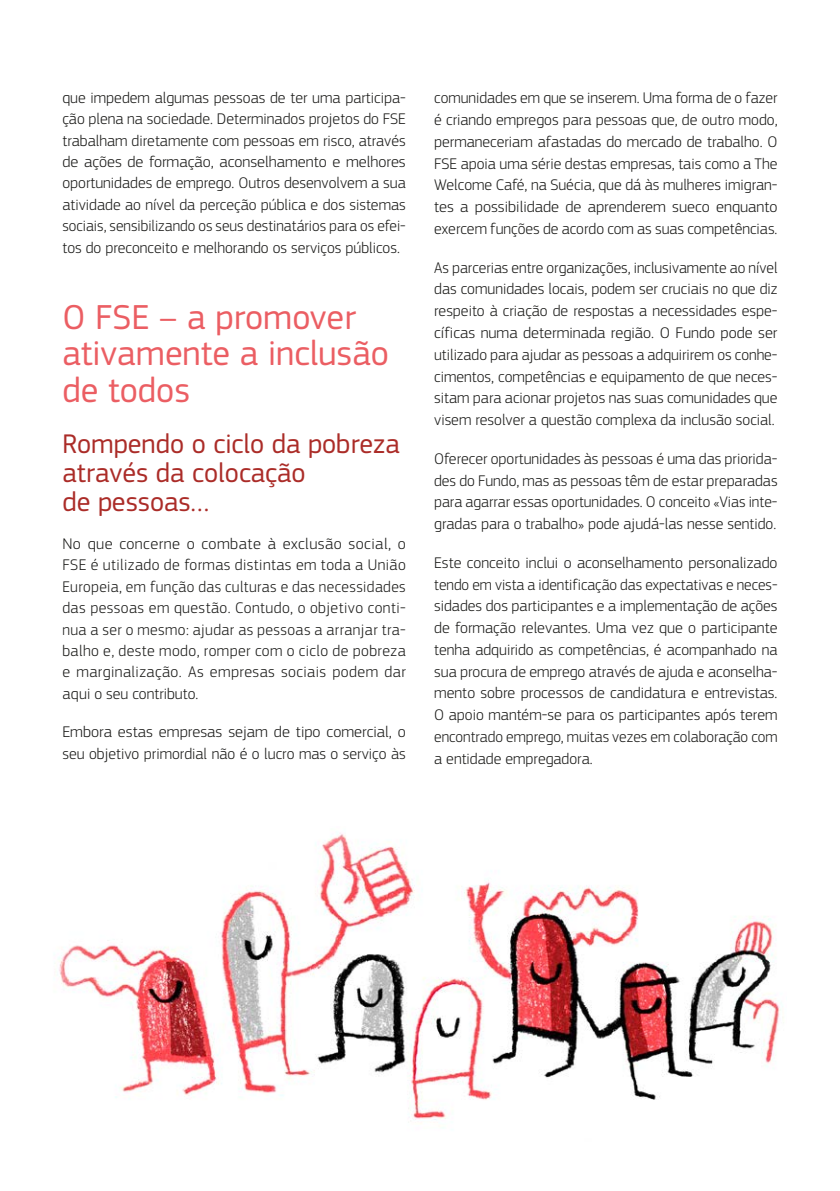
<style>
.page{position:relative;width:840px;height:1191px;background:#fff}
.page>*{position:absolute;margin:0;border:0;box-sizing:border-box;transform-origin:0 0}
.Header_II{font:36px/36.6px "EC Square Sans Pro";color:#eb5e63}
.Header_III{font:28px/28.6px "EC Square Sans Pro";color:#ab2c28}
.Body{font:300 16px/21.8px "EC Square Sans Pro";color:#1a1a18;text-align:justify}
</style>
<div class="page">
<img style="left:58px;top:833px;width:725px;height:287px">
<p class="Body" style="left:62px;top:87px;width:345px">que impedem algumas pessoas de ter uma participa&shy;ção plena na sociedade. Determinados projetos do FSE trabalham diretamente com pessoas em risco, através de ações de formação, aconselhamento e melhores oportunidades de emprego. Outros desenvolvem a sua atividade ao nível da perceção pública e dos sistemas sociais, sensibilizando os seus destinatários para os efei&shy;tos do preconceito e melhorando os serviços públicos.</p>
<h2 class="Header_II" style="left:62px;top:299px;width:328px">O FSE – a promover ativamente a inclusão de todos</h2>
<h3 class="Header_III" style="left:62px;top:430px;width:339px">Rompendo o ciclo da pobreza através da colocação<br>de pessoas…</h3>
<p class="Body" style="left:62px;top:533px;width:345px">No que concerne o combate à exclusão social, o FSE é utilizado de formas distintas em toda a União Europeia, em função das culturas e das necessidades das pessoas em questão. Contudo, o objetivo conti&shy;nua a ser o mesmo: ajudar as pessoas a arranjar tra&shy;balho e, deste modo, romper com o ciclo de pobreza e marginalização. As empresas sociais podem dar aqui o seu contributo.</p>
<p class="Body" style="left:62px;top:721px;width:345px">Embora estas empresas sejam de tipo comercial, o seu objetivo primordial não é o lucro mas o serviço às</p>
<p class="Body" style="left:434px;top:87px;width:345px">comunidades em que se inserem. Uma forma de o fazer é criando empregos para pessoas que, de outro modo, permaneceriam afastadas do mercado de trabalho. O FSE apoia uma série destas empresas, tais como a The Welcome Café, na Suécia, que dá às mulheres imigran&shy;tes a possibilidade de aprenderem sueco enquanto exercem funções de acordo com as suas competências.</p>
<p class="Body" style="left:434px;top:256px;width:344px">As parcerias entre organizações, inclusivamente ao nível das comunidades locais, podem ser cruciais no que diz respeito à criação de respostas a necessidades espe&shy;cíficas numa determinada região. O Fundo pode ser utilizado para ajudar as pessoas a adquirirem os conhe&shy;cimentos, competências e equipamento de que neces&shy;sitam para acionar projetos nas suas comunidades que visem resolver a questão complexa da inclusão social.</p>
<p class="Body" style="left:434px;top:447px;width:345px">Oferecer oportunidades às pessoas é uma das priorida&shy;des do Fundo, mas as pessoas têm de estar preparadas para agarrar essas oportunidades. O conceito «Vias inte&shy;gradas para o trabalho» pode ajudá-las nesse sentido.</p>
<p class="Body" style="left:434px;top:551px;width:345px">Este conceito inclui o aconselhamento personalizado tendo em vista a identificação das expectativas e neces&shy;sidades dos participantes e a implementação de ações de formação relevantes. Uma vez que o participante tenha adquirido as competências, é acompanhado na sua procura de emprego através de ajuda e aconselha&shy;mento sobre processos de candidatura e entrevistas.<br>O apoio mantém-se para os participantes após terem encontrado emprego, muitas vezes em colaboração com a entidade empregadora.</p>
</div>
